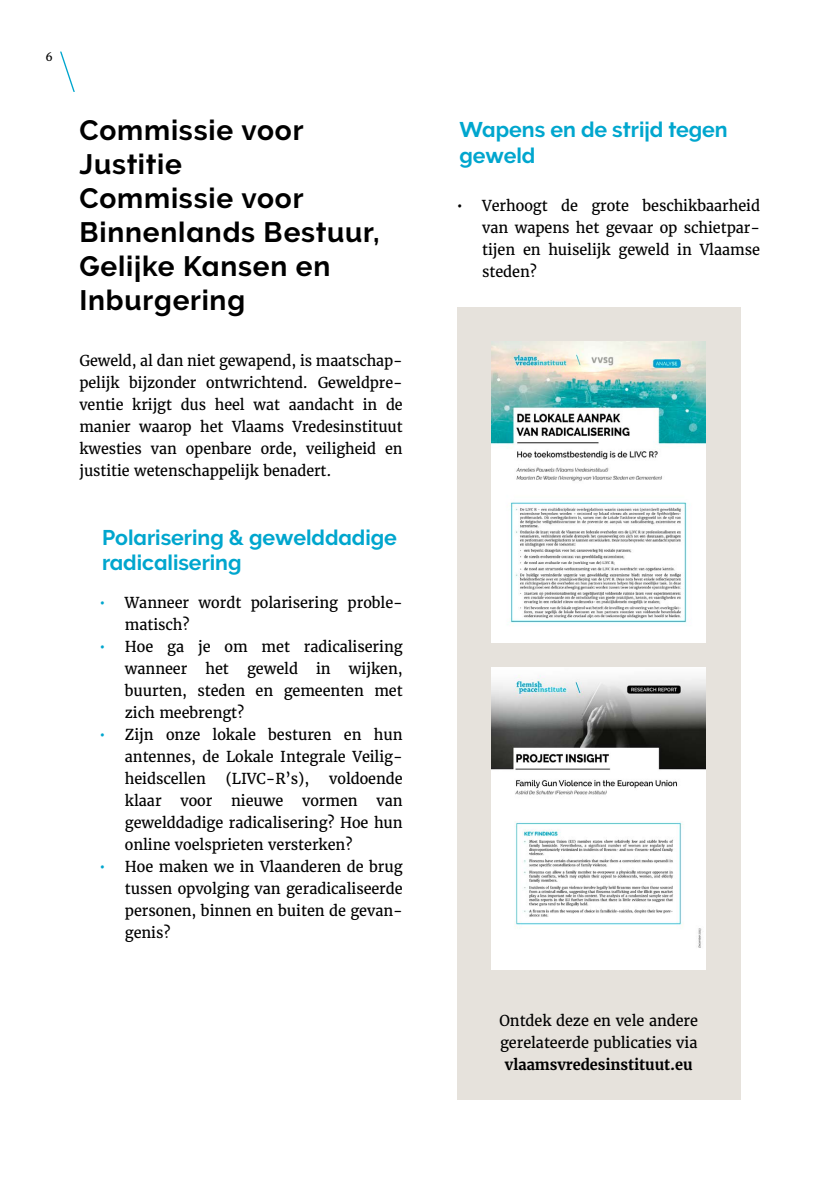
<style>
.page{position:relative;width:840px;height:1191px;background:#fff}
.page>*{position:absolute;margin:0;border:0;box-sizing:border-box;transform-origin:0 0}
._01_-_Titel_binnenwerk{font:700 28px/34px "Raleway";letter-spacing:.03em;color:#000}
._03_-_Tussentitel_-_niveau_1_1__blauw{font:700 21.2px/25.4px "Raleway";color:#00a6ce}
._02_-_Body_insprong{font:15px/22px "Merriweather";letter-spacing:-.005em;color:#000;text-align:justify}
._02_-_Body_insprong-2{font:15px/22px "Merriweather";letter-spacing:-.005em;color:#000;text-align:justify;scale:.96 1}
._02_-_Body_insprong-3{font:700 15px "Merriweather";letter-spacing:-.005em;color:#000}
.t1{font:11.2px "Merriweather";color:#000}
.s1{color:#00a6ce}
</style>
<div class="page">
<svg style="left:60px;top:51px;width:15px;height:41px"></svg>
<div style="left:456px;top:308px;width:284px;height:792px;background:#e6e2dc"></div>
<img style="left:491px;top:341px;width:214px;height:302px">
<img style="left:491px;top:667px;width:214px;height:302px">
<p class="t1" style="left:45px;top:50px;width:9px">6</p>
<p class="_01_-_Titel_binnenwerk" style="left:79px;top:113px;width:301px">Commissie voor<br>Justitie<br>Commissie voor<br>Binnenlands Bestuur,<br>Gelijke Kansen en<br>Inburgering</p>
<p class="_02_-_Body_insprong-2" style="left:79px;top:349px;width:338px">Geweld, al dan niet gewapend, is maatschap&shy;pelijk bijzonder ontwrichtend. Geweldpre&shy;ventie krijgt dus heel wat aandacht in de manier waarop het Vlaams Vredesinstituut kwesties van openbare orde, veiligheid en justitie wetenschappelijk benadert.</p>
<p class="_03_-_Tussentitel_-_niveau_1_1__blauw" style="left:102px;top:525px;width:296px">Polarisering &amp; gewelddadige radicalisering</p>
<p class="_02_-_Body_insprong" style="left:125px;top:591px;width:279px;text-indent:-25px"><span class="s1">•</span> Wanneer wordt polarisering proble&shy;matisch?</p>
<p class="_02_-_Body_insprong" style="left:125px;top:635px;width:279px;text-indent:-25px"><span class="s1">•</span> Hoe ga je om met radicalisering wanneer het geweld in wijken, buurten, steden en gemeenten met zich meebrengt?</p>
<p class="_02_-_Body_insprong" style="left:125px;top:723px;width:279px;text-indent:-25px"><span class="s1">•</span> Zijn onze lokale besturen en hun antennes, de Lokale Integrale Veilig&shy;heidscellen</p>
<p class="_02_-_Body_insprong" style="left:226px;top:767px;width:85px">(LIVC-R’s),</p>
<p class="_02_-_Body_insprong" style="left:125px;top:767px;width:279px;text-indent:204px">voldoende klaar voor nieuwe vormen van gewelddadige radicalisering? Hoe hun online voelsprieten versterken?</p>
<p class="_02_-_Body_insprong" style="left:125px;top:855px;width:279px;text-indent:-25px"><span class="s1">•</span> Hoe maken we in Vlaanderen de brug tussen opvolging van geradicaliseerde personen, binnen en buiten de gevan&shy;genis?</p>
<p class="_03_-_Tussentitel_-_niveau_1_1__blauw" style="left:459px;top:117px;width:269px">Wapens en de strijd tegen geweld</p>
<p class="_02_-_Body_insprong" style="left:482px;top:195px;width:279px;text-indent:-25px">• Verhoogt de grote beschikbaarheid van wapens het gevaar op schietpar&shy;tijen en huiselijk geweld in Vlaamse steden?</p>
<p class="_02_-_Body_insprong" style="left:499px;top:1009px;width:200px">Ontdek deze en vele andere</p>
<p class="_02_-_Body_insprong" style="left:500px;top:1031px;width:199px">gerelateerde publicaties via</p>
<p class="_02_-_Body_insprong-3" style="left:504px;top:1054px;width:189px">vlaamsvredesinstituut.eu</p>
</div>
